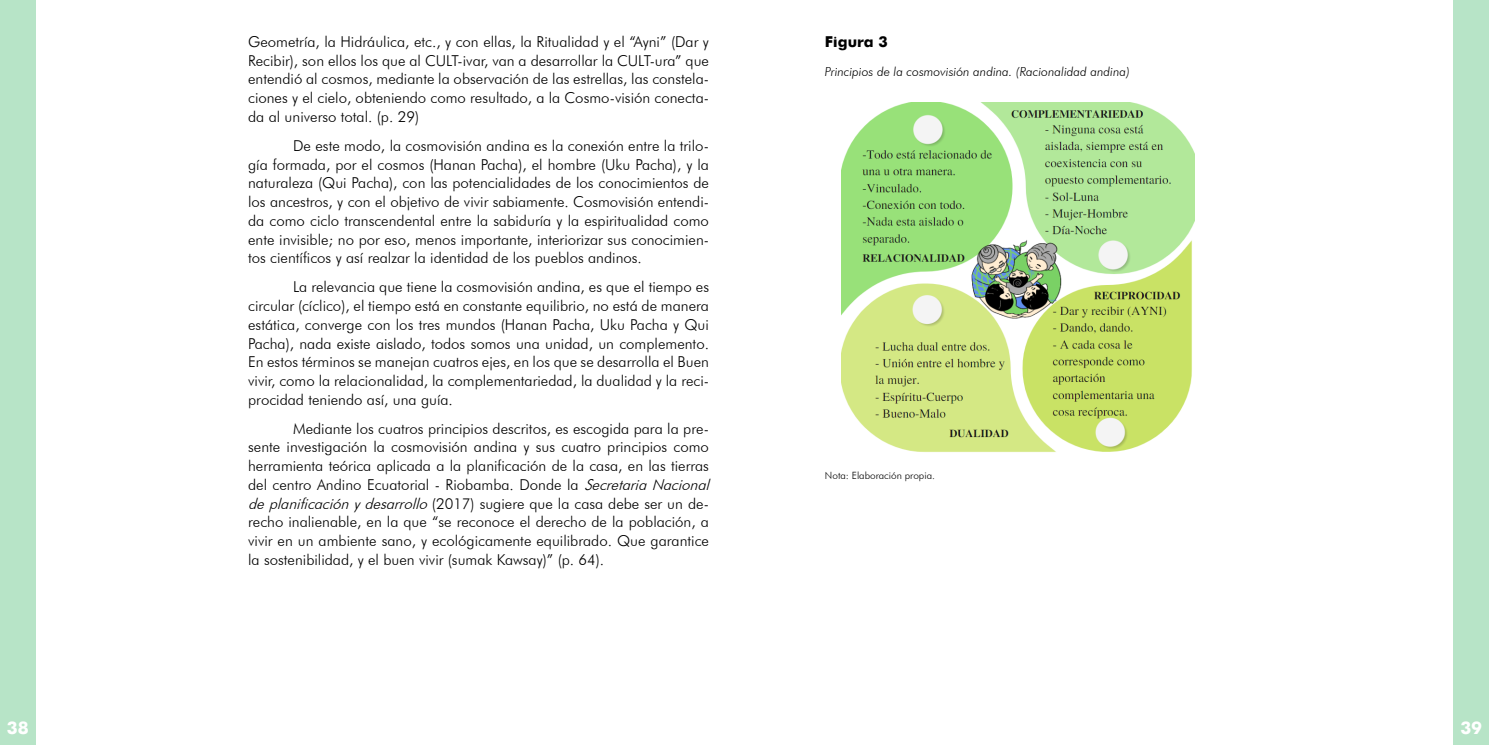
<style>
.page{position:relative;width:1489px;height:745px;background:#fff}
.page>*{position:absolute;margin:0;border:0;box-sizing:border-box;transform-origin:0 0}
.t1{font:700 17.5px "Futura";color:#fff}
.t2{font:300 15px/18.8px "Futura BT";color:#000;text-align:justify}
.t3{font:700 15px "Futura";color:#000}
.t4{font:italic 300 12.5px "Futura BT";color:#000}
.t5{font:300 10px "Futura BT";color:#000}
.s1{font-style:italic}
</style>
<div class="page">
<div style="left:0;top:0;width:35px;height:744px;background:#b7e4c7"></div>
<div style="left:1453px;top:0;width:35px;height:744px;background:#b7e4c7"></div>
<img style="left:842px;top:103px;width:352px;height:349px">
<p class="t2" style="left:248px;top:32px;width:462px">Geometría, la Hidráulica, etc., y con ellas, la Ritualidad y el “Ayni” (Dar y Recibir), son ellos los que al CULT-ivar, van a desarrollar la CULT-ura” que entendió al cosmos, mediante la observación de las estrellas, las constela&shy;ciones y el cielo, obteniendo como resultado, a la Cosmo-visión conecta&shy;da al universo total. (p. 29)</p>
<p class="t2" style="left:248px;top:136px;width:462px;text-indent:45px">De este modo, la cosmovisión andina es la conexión entre la trilo&shy;gía formada, por el cosmos (Hanan Pacha), el hombre (Uku Pacha), y la naturaleza (Qui Pacha), con las potencialidades de los conocimientos de los ancestros, y con el objetivo de vivir sabiamente. Cosmovisión entendi&shy;da como ciclo transcendental entre la sabiduría y la espiritualidad como ente invisible; no por eso, menos importante, interiorizar sus conocimien&shy;tos científicos y así realzar la identidad de los pueblos andinos.</p>
<p class="t2" style="left:248px;top:277px;width:462px;text-indent:45px">La relevancia que tiene la cosmovisión andina, es que el tiempo es circular (cíclico), el tiempo está en constante equilibrio, no está de manera estática, converge con los tres mundos (Hanan Pacha, Uku Pacha y Qui Pacha), nada existe aislado, todos somos una unidad, un complemento.<br>En estos términos se manejan cuatros ejes, en los que se desarrolla el Buen vivir, como la relacionalidad, la complementariedad, la dualidad y la reci&shy;procidad teniendo así, una guía.</p>
<p class="t2" style="left:248px;top:418px;width:467px;text-align:left;text-indent:45px">Mediante los cuatros principios descritos, es escogida para la pre&shy;sente investigación la cosmovisión andina y sus cuatro principios como herramienta teórica aplicada a la planificación de la casa, en las tierras del centro Andino Ecuatorial - Riobamba. Donde la <span class="s1">SecretariaNacional deplanificaciónydesarrollo</span>(2017) sugiere que la casa debe ser un de&shy;recho inalienable, en la que “se reconoce el derecho de la población, a vivir en un ambiente sano, y ecológicamente equilibrado. Que garantice la sostenibilidad, y el buen vivir (sumak Kawsay)” (p. 64).</p>
<p class="t3" style="left:825px;top:31px;width:64px">Figura 3</p>
<p class="t4" style="left:825px;top:64px;width:306px">Principios de la cosmovisión andina. (Racionalidad andina)</p>
<p class="t5" style="left:825px;top:469px;width:111px">Nota: Elaboración propia.</p>
<p class="t1" style="left:7px;top:714px;width:23px">38</p>
<p class="t1" style="left:1460px;top:714px;width:23px">39</p>
</div>
